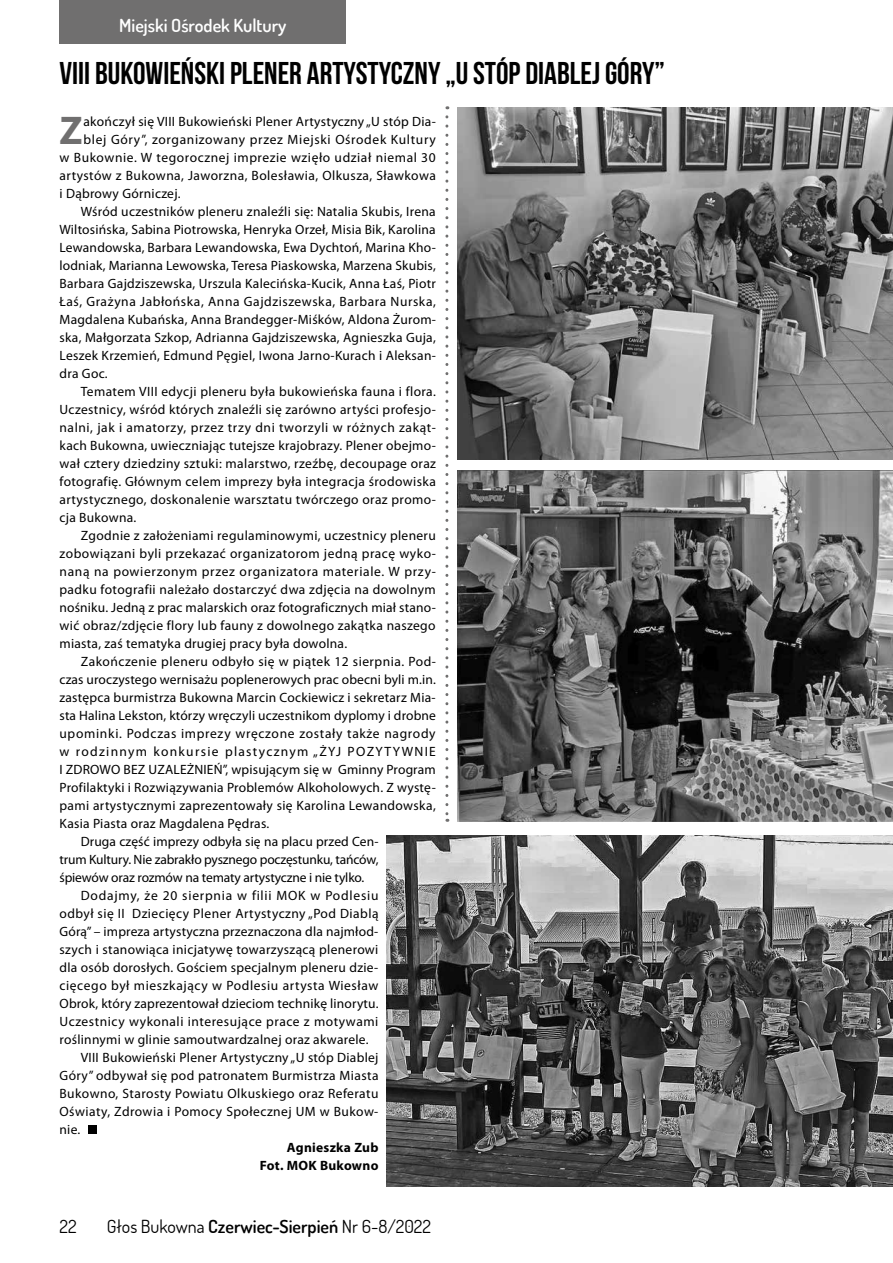
<style>
.page{position:relative;width:893px;height:1263px;background:#fff}
.page>*{position:absolute;margin:0;border:0;box-sizing:border-box;transform-origin:0 0}
.t1{font:700 40.2px "Myriad Pro";color:#706f6f}
.t2{font:31.5px "Bebas Neue";color:#000}
.t3{font:18px "Dosis";color:#000}
.t4{font:600 18px "Dosis";color:#fff}
.t5{font:13.5px "Myriad Pro";letter-spacing:.025em;color:#000}
.t6{font:13.5px "Myriad Pro";letter-spacing:.05em;color:#000}
.t7{font:13.5px "Myriad Pro";letter-spacing:.045em;color:#000}
.t8{font:13.5px "Myriad Pro";letter-spacing:-.01em;color:#000}
.t9{font:13.5px "Myriad Pro";letter-spacing:.095em;color:#000}
.t10{font:13.5px "Myriad Pro";letter-spacing:.055em;color:#000}
.t11{font:700 13.5px/18px "Myriad Pro";letter-spacing:.02em;color:#000;text-align:right}
.s1{font-weight:600}
</style>
<div class="page">
<div style="left:88px;top:1125px;width:9px;height:9px;background:#000"></div>
<img style="left:387px;top:835px;width:506px;height:351px">
<img style="left:457px;top:470px;width:436px;height:351px">
<img style="left:457px;top:108px;width:436px;height:351px">
<div style="left:60px;top:0;width:286px;height:43px;background:#706f6f"></div>
<svg style="left:445px;top:117px;width:3px;height:705px"></svg>
<h3 class="t4" style="left:119px;top:13px;width:169px">Miejski Ośrodek Kultury</h3>
<h2 class="t2" style="left:60px;top:55px;width:607px">VIII BUKOWIEŃSKI PLENER ARTYSTYCZNY „U STÓP DIABLEJ GÓRY”</h2>
<h1 class="t1" style="left:60px;top:104px;width:25px">Z</h1>
<p class="t5" style="left:84px;top:114px;width:354px">akończył się VIII Bukowieński Plener Artystyczny „U stóp Dia-</p>
<p class="t6" style="left:84px;top:132px;width:354px">blej Góry”, zorganizowany przez Miejski Ośrodek Kultury</p>
<p class="t7" style="left:60px;top:150px;width:378px">w Bukownie. W tegorocznej imprezie wzięło udział niemal 30</p>
<p class="t5" style="left:60px;top:168px;width:378px">artystów z Bukowna, Jaworzna, Bolesławia, Olkusza, Sławkowa</p>
<p class="t5" style="left:60px;top:186px;width:122px">i Dąbrowy Górniczej.</p>
<p class="t5" style="left:81px;top:204px;width:356px">Wśród uczestników pleneru znaleźli się: Natalia Skubis, Irena</p>
<p class="t5" style="left:60px;top:222px;width:378px">Wiltosińska, Sabina Piotrowska, Henryka Orzeł, Misia Bik, Karolina</p>
<p class="t5" style="left:60px;top:240px;width:378px">Lewandowska, Barbara Lewandowska, Ewa Dychtoń, Marina Kho-</p>
<p class="t5" style="left:60px;top:258px;width:378px">lodniak, Marianna Lewowska, Teresa Piaskowska, Marzena Skubis,</p>
<p class="t5" style="left:60px;top:276px;width:378px">Barbara Gajdziszewska, Urszula Kalecińska-Kucik, Anna Łaś, Piotr</p>
<p class="t5" style="left:60px;top:294px;width:378px">Łaś, Grażyna Jabłońska, Anna Gajdziszewska, Barbara Nurska,</p>
<p class="t5" style="left:60px;top:312px;width:378px">Magdalena Kubańska, Anna Brandegger-Miśków, Aldona Żurom-</p>
<p class="t5" style="left:60px;top:330px;width:378px">ska, Małgorzata Szkop, Adrianna Gajdziszewska, Agnieszka Guja,</p>
<p class="t5" style="left:60px;top:348px;width:378px">Leszek Krzemień, Edmund Pęgiel, Iwona Jarno-Kurach i Aleksan-</p>
<p class="t5" style="left:60px;top:366px;width:50px">dra Goc.</p>
<p class="t5" style="left:81px;top:384px;width:357px">Tematem VIII edycji pleneru była bukowieńska fauna i flora.</p>
<p class="t5" style="left:60px;top:402px;width:378px">Uczestnicy, wśród których znaleźli się zarówno artyści profesjo-</p>
<p class="t7" style="left:60px;top:420px;width:378px">nalni, jak i amatorzy, przez trzy dni tworzyli w różnych zakąt-</p>
<p class="t5" style="left:60px;top:438px;width:378px">kach Bukowna, uwieczniając tutejsze krajobrazy. Plener obejmo-</p>
<p class="t5" style="left:60px;top:456px;width:378px">wał cztery dziedziny sztuki: malarstwo, rzeźbę, decoupage oraz</p>
<p class="t5" style="left:60px;top:474px;width:378px">fotografię. Głównym celem imprezy była integracja środowiska</p>
<p class="t5" style="left:60px;top:492px;width:378px">artystycznego, doskonalenie warsztatu twórczego oraz promo-</p>
<p class="t5" style="left:60px;top:510px;width:78px">cja Bukowna.</p>
<p class="t5" style="left:81px;top:528px;width:357px">Zgodnie z założeniami regulaminowymi, uczestnicy pleneru</p>
<p class="t5" style="left:60px;top:546px;width:378px">zobowiązani byli przekazać organizatorom jedną pracę wyko-</p>
<p class="t6" style="left:60px;top:564px;width:378px">naną na powierzonym przez organizatora materiale. W przy-</p>
<p class="t5" style="left:60px;top:582px;width:378px">padku fotografii należało dostarczyć dwa zdjęcia na dowolnym</p>
<p class="t5" style="left:60px;top:600px;width:378px">nośniku. Jedną z prac malarskich oraz fotograficznych miał stano-</p>
<p class="t5" style="left:60px;top:618px;width:378px">wić obraz/zdjęcie flory lub fauny z dowolnego zakątka naszego</p>
<p class="t5" style="left:60px;top:636px;width:289px">miasta, zaś tematyka drugiej pracy była dowolna.</p>
<p class="t5" style="left:81px;top:654px;width:357px">Zakończenie pleneru odbyło się w piątek 12 sierpnia. Pod-</p>
<p class="t5" style="left:60px;top:672px;width:378px">czas uroczystego wernisażu poplenerowych prac obecni byli m.in.</p>
<p class="t5" style="left:60px;top:690px;width:378px">zastępca burmistrza Bukowna Marcin Cockiewicz i sekretarz Mia-</p>
<p class="t5" style="left:60px;top:708px;width:378px">sta Halina Lekston, którzy wręczyli uczestnikom dyplomy i drobne</p>
<p class="t6" style="left:60px;top:726px;width:378px">upominki. Podczas imprezy wręczone zostały także nagrody</p>
<p class="t9" style="left:60px;top:744px;width:378px">w rodzinnym konkursie plastycznym „ŻYJ POZYTYWNIE</p>
<p class="t5" style="left:60px;top:762px;width:378px">I ZDROWO BEZ UZALEŻNIEŃ”, wpisującym się w Gminny Program</p>
<p class="t5" style="left:60px;top:780px;width:378px">Profilaktyki i Rozwiązywania Problemów Alkoholowych. Z wystę-</p>
<p class="t5" style="left:60px;top:798px;width:378px">pami artystycznymi zaprezentowały się Karolina Lewandowska,</p>
<p class="t5" style="left:60px;top:816px;width:211px">Kasia Piasta oraz Magdalena Pędras.</p>
<p class="t5" style="left:81px;top:834px;width:299px">Druga część imprezy odbyła się na placu przed Cen-</p>
<p class="t8" style="left:60px;top:852px;width:320px">trum Kultury. Nie zabrakło pysznego poczęstunku, tańców,</p>
<p class="t8" style="left:60px;top:870px;width:306px">śpiewów oraz rozmów na tematy artystyczne i nie tylko.</p>
<p class="t10" style="left:81px;top:888px;width:299px">Dodajmy, że 20 sierpnia w filii MOK w Podlesiu</p>
<p class="t5" style="left:60px;top:906px;width:320px">odbył się II Dziecięcy Plener Artystyczny „Pod Diablą</p>
<p class="t5" style="left:60px;top:924px;width:320px">Górą” – impreza artystyczna przeznaczona dla najmłod-</p>
<p class="t5" style="left:60px;top:942px;width:320px">szych i stanowiąca inicjatywę towarzyszącą plenerowi</p>
<p class="t5" style="left:60px;top:960px;width:320px">dla osób dorosłych. Gościem specjalnym pleneru dzie-</p>
<p class="t7" style="left:60px;top:978px;width:320px">cięcego był mieszkający w Podlesiu artysta Wiesław</p>
<p class="t5" style="left:60px;top:996px;width:321px">Obrok, który zaprezentował dzieciom technikę linorytu.</p>
<p class="t5" style="left:60px;top:1014px;width:320px">Uczestnicy wykonali interesujące prace z motywami</p>
<p class="t5" style="left:60px;top:1032px;width:310px">roślinnymi w glinie samoutwardzalnej oraz akwarele.</p>
<p class="t5" style="left:81px;top:1050px;width:299px">VIII Bukowieński Plener Artystyczny „U stóp Diablej</p>
<p class="t5" style="left:60px;top:1068px;width:320px">Góry” odbywał się pod patronatem Burmistrza Miasta</p>
<p class="t5" style="left:60px;top:1086px;width:321px">Bukowno, Starosty Powiatu Olkuskiego oraz Referatu</p>
<p class="t5" style="left:60px;top:1104px;width:320px">Oświaty, Zdrowia i Pomocy Społecznej UM w Bukow-</p>
<p class="t5" style="left:60px;top:1122px;width:22px">nie.</p>
<p class="t11" style="left:260px;top:1138px;width:120px">Agnieszka Zub<br>Fot. MOK Bukowno</p>
<h3 class="t3" style="left:60px;top:1214px;width:19px">22</h3>
<h3 class="t3" style="left:107px;top:1215px;width:326px">Głos Bukowna <span class="s1">Czerwiec-Sierpień</span> Nr 6-8/2022</h3>
</div>
